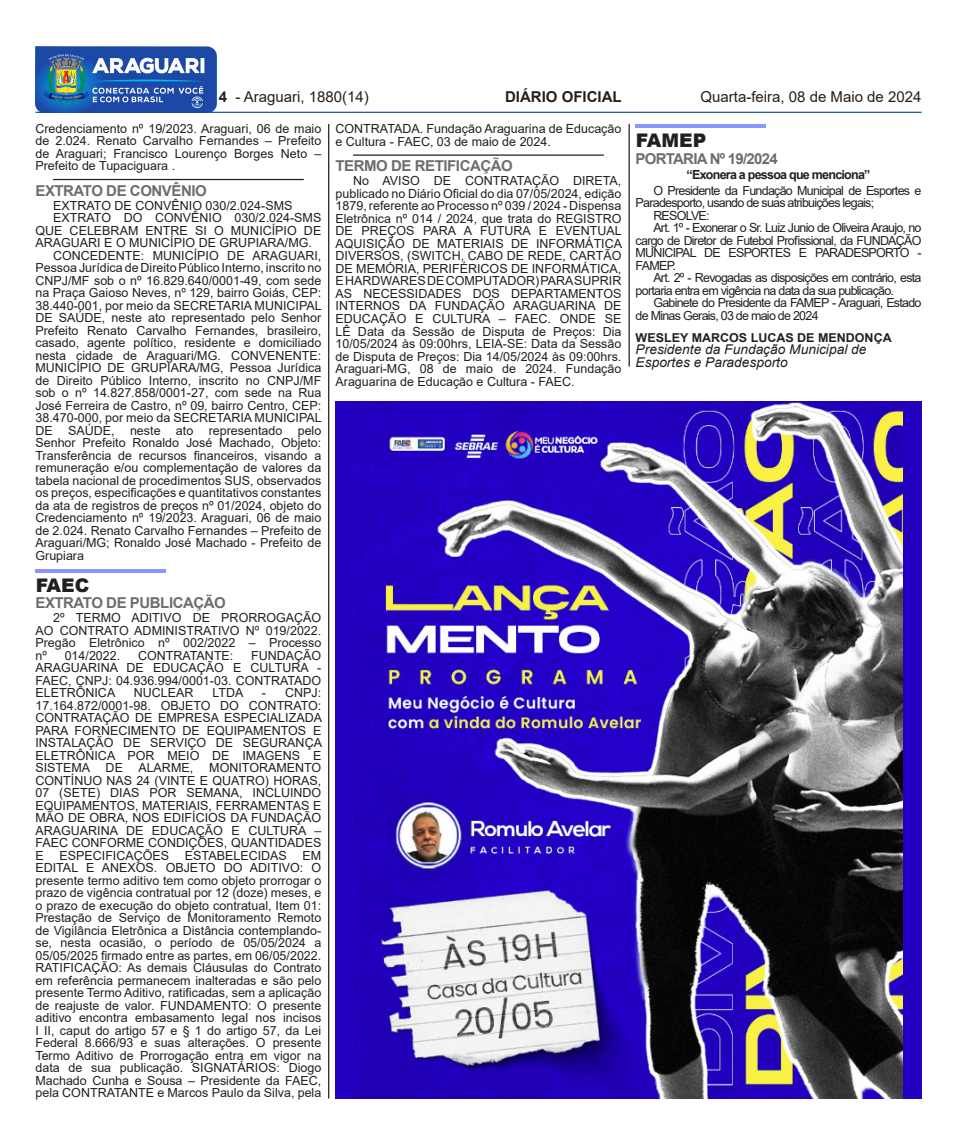
<style>
.page{position:relative;width:957px;height:1134px;background:#fff}
.page>*{position:absolute;margin:0;border:0;box-sizing:border-box;transform-origin:0 0}
.t1{font:900 18.75px "Arial";letter-spacing:.005em;color:#231f20}
.t2{font:700 15px "Arial";letter-spacing:-.03em;color:#6c6d70}
.t3{font:15px "Arial";color:#231f20}
.t4{font:700 15px "Arial";letter-spacing:-.05em;color:#6c6d70}
.t5{font:700 15px "Arial";color:#231f20}
.t6{font:italic 13.5px/12.5px "Arial";color:#231f20}
.t7{font:12.5px/12.5px "Arial";color:#231f20;text-align:justify}
.t8{font:12.5px/12.5px "Arial";letter-spacing:-.06em;color:#231f20}
.t9{font:700 12.5px "Arial";letter-spacing:-.06em;color:#231f20}
.t10{font:700 12.25px "Arial";color:#231f20}
.s1{font-weight:700}
</style>
<div class="page">
<hr style="left:35px;top:112px;width:886px;height:1px;background:#1c56a5">
<hr style="left:328px;top:124px;width:1px;height:974px;background:#231f20">
<hr style="left:628px;top:124px;width:2px;height:243px;background:#231f20">
<img style="left:35px;top:46px;width:181px;height:67px">
<hr style="left:53px;top:179px;width:251px;height:1px;background:#231f20">
<hr style="left:353px;top:154px;width:251px;height:2px;background:#231f20">
<hr style="left:35px;top:569px;width:131px;height:4px;background:#8897ff">
<hr style="left:635px;top:124px;width:131px;height:4px;background:#8897ff">
<div style="left:335px;top:401px;width:586px;height:697px;background:#2401c0"></div>
<img style="left:354px;top:401px;width:549px;height:697px">
<p class="t3" style="left:219px;top:86px;width:152px"><span class="s1">4</span> - Araguari, 1880(14)</p>
<p class="t5" style="left:505px;top:86px;width:118px">DIÁRIO OFICIAL</p>
<p class="t3" style="left:700px;top:86px;width:222px">Quarta-feira, 08 de Maio de 2024</p>
<p class="t7" style="left:35px;top:122px;width:287px">Credenciamento nº 19/2023. Araguari, 06 de maio de 2.024. Renato Carvalho Fernandes – Prefeito de Araguari; Francisco Lourenço Borges Neto – Prefeito de Tupaciguara .</p>
<p class="t7" style="left:335px;top:122px;width:287px">CONTRATADA. Fundação Araguarina de Educação e Cultura - FAEC, 03 de maio de 2024.</p>
<p class="t2" style="left:335px;top:155px;width:179px">TERMO DE RETIFICAÇÃO</p>
<p class="t7" style="left:335px;top:175px;width:288px;text-indent:18px">No AVISO DE CONTRATAÇÃO DIRETA, publicado no Diário Oficial do dia 07/05/2024, edição 1879, referente ao Processo nº 039 / 2024 - Dispensa Eletrônica nº 014 / 2024, que trata do REGISTRO DE PREÇOS PARA A FUTURA E EVENTUAL AQUISIÇÃO DE MATERIAIS DE INFORMÁTICA DIVERSOS, (SWITCH, CABO DE REDE, CARTÃO DE MEMÓRIA, PERIFÉRICOS DE INFORMÁTICA, E HARDWARES DE COMPUTADOR) PARA SUPRIR AS NECESSIDADES DOS DEPARTAMENTOS INTERNOS DA FUNDAÇÃO ARAGUARINA DE EDUCAÇÃO E CULTURA – FAEC. ONDE SE LÊ Data da Sessão de Disputa de Preços: Dia 10/05/2024 às 09:00hrs, LEIA-SE: Data da Sessão de Disputa de Preços: Dia 14/05/2024 às 09:00hrs.<br>Araguari-MG, 08 de maio de 2024. Fundação Araguarina de Educação e Cultura - FAEC.</p>
<p class="t2" style="left:35px;top:180px;width:173px">EXTRATO DE CONVÊNIO</p>
<p class="t7" style="left:53px;top:199px;width:241px">EXTRATO DE CONVÊNIO 030/2.024-SMS</p>
<p class="t7" style="left:35px;top:212px;width:287px;text-indent:18px">EXTRATO DO CONVÊNIO 030/2.024-SMS QUE CELEBRAM ENTRE SI O MUNICÍPIO DE ARAGUARI E O MUNICÍPIO DE GRUPIARA/MG.</p>
<p class="t7" style="left:35px;top:249px;width:288px;text-indent:18px">CONCEDENTE: MUNICÍPIO DE ARAGUARI, Pessoa Jurídica de Direito Público Interno, inscrito no CNPJ/MF sob o nº 16.829.640/0001-49, com sede na Praça Gaioso Neves, nº 129, bairro Goiás, CEP:<br>38.440-001, por meio da SECRETARIA MUNICIPAL DE SAÚDE, neste ato representado pelo Senhor Prefeito Renato Carvalho Fernandes, brasileiro, casado, agente político, residente e domiciliado nesta cidade de Araguari/MG. CONVENENTE:<br>MUNICÍPIO DE GRUPIARA/MG, Pessoa Jurídica de Direito Público Interno, inscrito no CNPJ/MF sob o nº 14.827.858/0001-27, com sede na Rua José Ferreira de Castro, nº 09, bairro Centro, CEP:<br>38.470-000, por meio da SECRETARIA MUNICIPAL DE SAÚDE, neste ato representado pelo Senhor Prefeito Ronaldo José Machado, Objeto:<br>Transferência de recursos financeiros, visando a remuneração e/ou complementação de valores da tabela nacional de procedimentos SUS, observados os preços, especificações e quantitativos constantes da ata de registros de preços nº 01/2024, objeto do Credenciamento nº 19/2023. Araguari, 06 de maio de 2.024. Renato Carvalho Fernandes – Prefeito de Araguari/MG; Ronaldo José Machado - Prefeito de Grupiara</p>
<p class="t1" style="left:36px;top:572px;width:55px">FAEC</p>
<p class="t2" style="left:35px;top:592px;width:192px">EXTRATO DE PUBLICAÇÃO</p>
<p class="t7" style="left:35px;top:612px;width:287px;text-indent:18px">2º TERMO ADITIVO DE PRORROGAÇÃO AO CONTRATO ADMINISTRATIVO Nº 019/2022.<br>Pregão Eletrônico nº 002/2022 – Processo nº</p>
<p class="t7" style="left:35px;top:649px;width:287px;text-indent:216px">FUNDAÇÃO ARAGUARINA DE EDUCAÇÃO E CULTURA - FAEC, CNPJ: 04.936.994/0001-03. CONTRATADO ELETRÔNICA</p>
<p class="t7" style="left:65px;top:649px;width:57px">014/2022.</p>
<p class="t7" style="left:138px;top:649px;width:97px">CONTRATANTE:</p>
<p class="t7" style="left:35px;top:687px;width:288px;text-indent:226px">- CNPJ:<br>17.164.872/0001-98. OBJETO DO CONTRATO:<br>CONTRATAÇÃO DE EMPRESA ESPECIALIZADA PARA FORNECIMENTO DE EQUIPAMENTOS E INSTALAÇÃO DE SERVIÇO DE SEGURANÇA ELETRÔNICA POR MEIO DE IMAGENS E SISTEMA DE ALARME,</p>
<p class="t7" style="left:134px;top:687px;width:61px">NUCLEAR</p>
<p class="t7" style="left:213px;top:687px;width:33px">LTDA</p>
<p class="t7" style="left:35px;top:762px;width:287px;text-indent:174px">MONITORAMENTO CONTÍNUO NAS 24 (VINTE E QUATRO) HORAS, 07 (SETE) DIAS POR SEMANA, INCLUINDO EQUIPAMENTOS, MATERIAIS, FERRAMENTAS E MÃO DE OBRA, NOS EDIFÍCIOS DA FUNDAÇÃO ARAGUARINA DE EDUCAÇÃO E CULTURA – FAEC CONFORME CONDIÇÕES, QUANTIDADES E</p>
<p class="t7" style="left:59px;top:849px;width:111px">ESPECIFICAÇÕES</p>
<p class="t7" style="left:185px;top:849px;width:103px">ESTABELECIDAS</p>
<p class="t7" style="left:35px;top:849px;width:287px;text-indent:267px">EM EDITAL E ANEXOS. OBJETO DO ADITIVO: O presente termo aditivo tem como objeto prorrogar o prazo de vigência contratual por 12 (doze) meses, e o prazo de execução do objeto contratual, Item 01:<br>Prestação de Serviço de Monitoramento Remoto de Vigilância Eletrônica a Distância contemplando&shy;se, nesta ocasião, o período de 05/05/2024 a 05/05/2025 firmado entre as partes, em 06/05/2022.<br>RATIFICAÇÃO: As demais Cláusulas do Contrato em referência permanecem inalteradas e são pelo presente Termo Aditivo, ratificadas, sem a aplicação de reajuste de valor. FUNDAMENTO: O presente aditivo encontra embasamento legal nos incisos I II, caput do artigo 57 e § 1 do artigo 57, da Lei Federal 8.666/93 e suas alterações. O presente Termo Aditivo de Prorrogação entra em vigor na data de sua publicação. SIGNATÁRIOS: Diogo Machado Cunha e Sousa – Presidente da FAEC, pela CONTRATANTE e Marcos Paulo da Silva, pela</p>
<p class="t1" style="left:636px;top:127px;width:72px">FAMEP</p>
<p class="t4" style="left:635px;top:148px;width:144px">PORTARIA Nº 19/2024</p>
<p class="t9" style="left:686px;top:166px;width:185px">“Exonera a pessoa que menciona”</p>
<p class="t8" style="left:635px;top:184px;width:287px;text-indent:18px">O Presidente da Fundação Municipal de Esportes e<br>Paradesporto, usando de suas atribuições legais;</p>
<p class="t8" style="left:653px;top:209px;width:58px">RESOLVE:</p>
<p class="t7" style="left:635px;top:222px;width:287px;text-indent:18px">Art. 1º - Exonerar o Sr. Luiz Junio de Oliveira Araujo, no cargo de Diretor de Futebol Profissional, da FUNDAÇÃO MUNICIPAL DE ESPORTES E PARADESPORTO - FAMEP.</p>
<p class="t8" style="left:635px;top:272px;width:287px;text-indent:18px">Art. 2º - Revogadas as disposições em contrário, esta portaria entra em vigência na data da sua publicação.</p>
<p class="t8" style="left:635px;top:297px;width:287px;text-indent:18px">Gabinete do Presidente da FAMEP - Araguari, Estado de Minas Gerais, 03 de maio de 2024</p>
<p class="t10" style="left:635px;top:329px;width:258px">WESLEY MARCOS LUCAS DE MENDONÇA</p>
<p class="t6" style="left:635px;top:343px;width:232px">Presidente da Fundação Municipal de<br>Esportes e Paradesporto</p>
</div>
